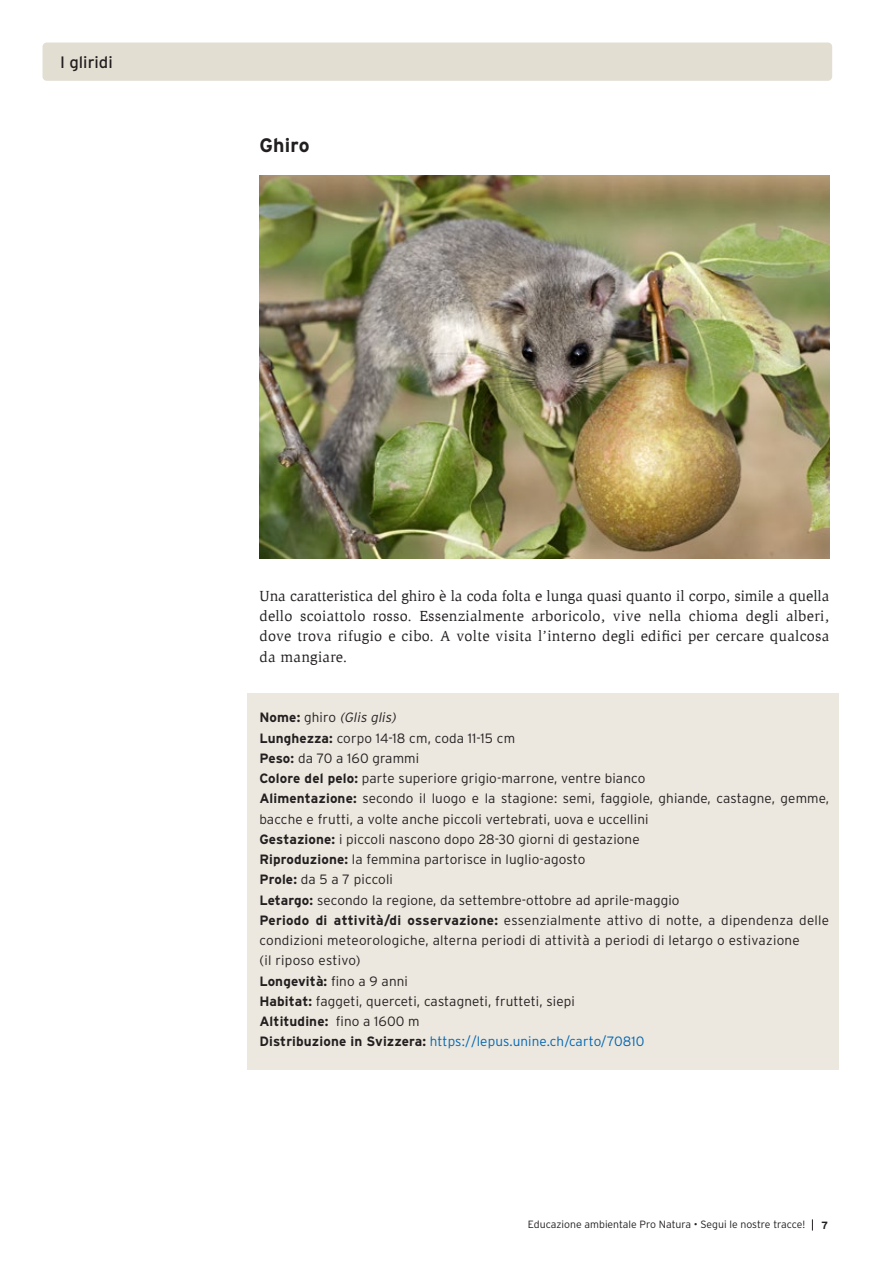
<style>
.page{position:relative;width:893px;height:1263px;background:#fff}
.page>*{position:absolute;margin:0;border:0;box-sizing:border-box;transform-origin:0 0}
.t1{font:700 19.5px "Interstate";letter-spacing:.01em;color:#231f20}
.t2{font:16.5px "Interstate";color:#231f20}
.t3{font:15px/20.2px "Slimbach Std";letter-spacing:.02em;color:#231f20;text-align:justify}
.t4{font:300 13.5px/20.2px "Interstate";letter-spacing:.01em;color:#231f20}
.t5{font:300 10.5px "Interstate";color:#231f20}
.t6{font:700 10.5px "Interstate";color:#231f20}
.s1{font-weight:700}
.s2{font-style:italic}
.s3{color:#0166b3}
</style>
<div class="page">
<img style="left:259px;top:176px;width:570px;height:382px">
<div style="left:248px;top:693px;width:591px;height:376px;background:#ece8df"></div>
<div style="left:43px;top:43px;width:789px;height:38px;background:#e3ded2;border-radius:4px"></div>
<p class="t2" style="left:60px;top:52px;width:54px">I gliridi</p>
<h1 class="t1" style="left:259px;top:134px;width:52px">Ghiro</h1>
<p class="t3" style="left:259px;top:586px;width:571px">Una caratteristica del ghiro è la coda folta e lunga quasi quanto il corpo, simile a quella dello scoiattolo rosso. Essenzialmente arboricolo, vive nella chioma degli alberi, dove trova rifugio e cibo. A volte visita l’interno degli edifici per cercare qualcosa da mangiare.</p>
<p class="t4" style="left:259px;top:707px;width:571px"><span class="s1">Nome:</span> ghiro <span class="s2">(Glis glis)<br></span><span class="s1">Lunghezza:</span> corpo 14-18 cm, coda 11-15 cm<br><span class="s1">Peso:</span> da 70 a 160 grammi<br><span class="s1">Colore del pelo:</span> parte superiore grigio-marrone, ventre bianco<br><span class="s1">Alimentazione:</span> secondo il luogo e la stagione: semi, faggiole, ghiande, castagne, gemme, bacche e frutti, a volte anche piccoli vertebrati, uova e uccellini<br><span class="s1">Gestazione:</span> i piccoli nascono dopo 28-30 giorni di gestazione<br><span class="s1">Riproduzione:</span> la femmina partorisce in luglio-agosto<br><span class="s1">Prole:</span> da 5 a 7 piccoli<br><span class="s1">Letargo:</span> secondo la regione, da settembre-ottobre ad aprile-maggio<br><span class="s1">Periodo di attività/di osservazione:</span> essenzialmente attivo di notte, a dipendenza delle condizioni meteorologiche, alterna periodi di attività a periodi di letargo o estivazione<br>(il riposo estivo)<br><span class="s1">Longevità:</span> fino a 9 anni<br><span class="s1">Habitat:</span> faggeti, querceti, castagneti, frutteti, siepi<br><span class="s1">Altitudine:</span> fino a 1600 m<br><span class="s1">Distribuzione in Svizzera:</span> <span class="s3">https://lepus.unine.ch/carto/70810</span></p>
<p class="t5" style="left:528px;top:1218px;width:279px">Educazione ambientale Pro Natura • Segui le nostre tracce!</p>
<p class="t6" style="left:821px;top:1218px;width:8px">7</p>
</div>
